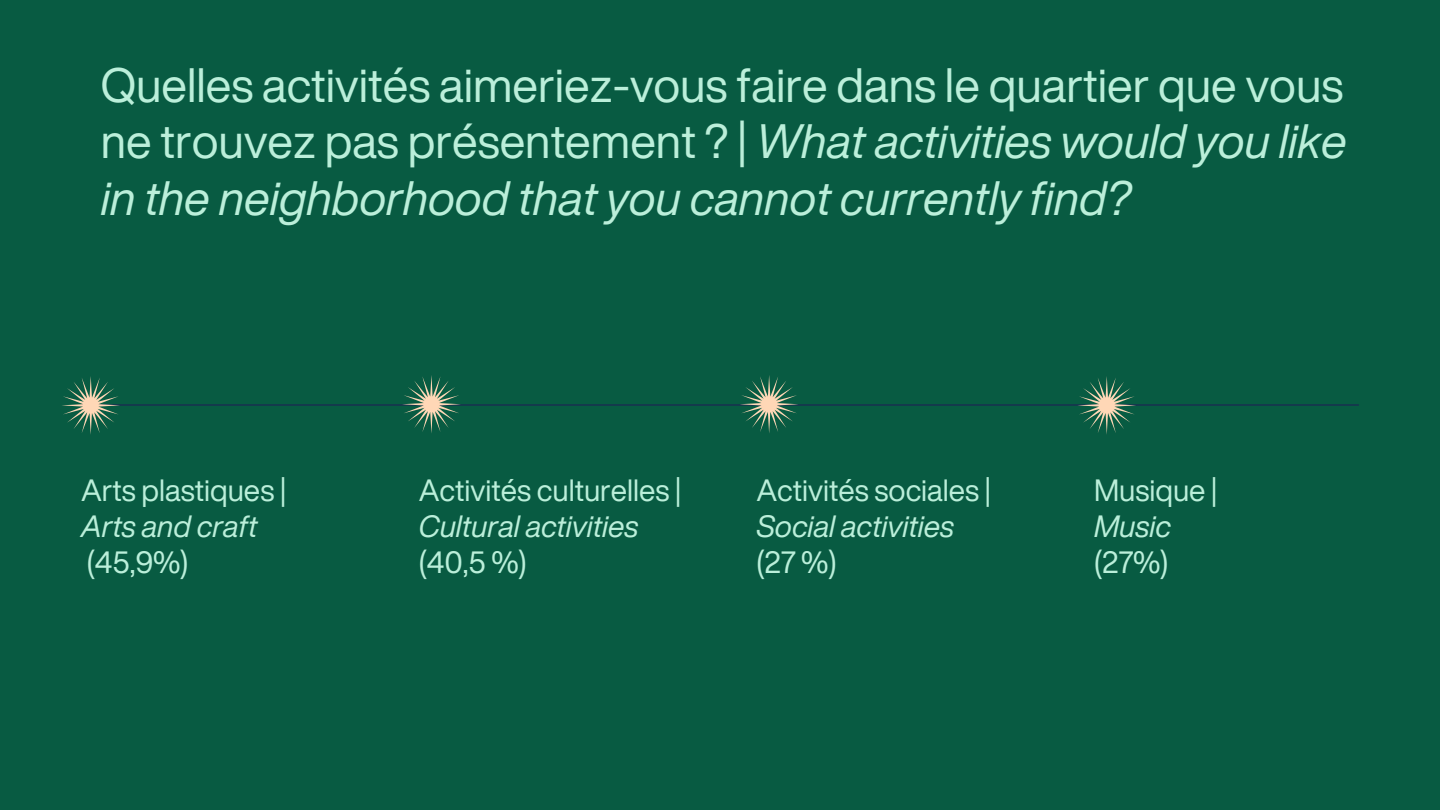
<style>
.page{position:relative;width:1440px;height:810px;background:#085b42}
.page>*{position:absolute;margin:0;border:0;box-sizing:border-box;transform-origin:0 0}
.t1{font:47px/56.2px "Helvetica Now Display";color:#bbefda;text-align:justify}
.t2{font:30px/36px "Helvetica Now Display";color:#bbefda}
.t3{font:italic 30px "Helvetica Now Display";color:#bbefda}
.s1{font-style:italic}
</style>
<div class="page">
<hr style="left:81px;top:405px;width:1278px;height:1px;background:#201b57">
<svg style="left:402px;top:375px;width:59px;height:58px"></svg>
<svg style="left:740px;top:375px;width:59px;height:58px"></svg>
<svg style="left:1077px;top:376px;width:59px;height:58px"></svg>
<svg style="left:62px;top:376px;width:58px;height:58px"></svg>
<h1 class="t1" style="left:101px;top:56px;width:1248px">Quelles activités aimeriez-vous faire dans le quartier que vous ne trouvez pas présentement ? | <span class="s1">What activities would you like in the neighborhood that you cannot currently find?</span></h1>
<p class="t2" style="left:81px;top:472px;width:207px">Arts plastiques |</p>
<p class="t3" style="left:81px;top:504px;width:178px">Arts and craft</p>
<p class="t2" style="left:87px;top:544px;width:103px">(45,9%)</p>
<p class="t2" style="left:419px;top:472px;width:264px">Activités culturelles |<br><span class="s1">Cultural activities</span></p>
<p class="t2" style="left:419px;top:544px;width:109px">(40,5 %)</p>
<p class="t2" style="left:756px;top:472px;width:236px">Activités sociales |</p>
<p class="t3" style="left:756px;top:504px;width:199px">Social activities</p>
<p class="t2" style="left:756px;top:544px;width:82px">(27 %)</p>
<p class="t2" style="left:1094px;top:472px;width:125px">Musique |</p>
<p class="t3" style="left:1094px;top:504px;width:78px">Music</p>
<p class="t2" style="left:1094px;top:544px;width:76px">(27%)</p>
</div>
